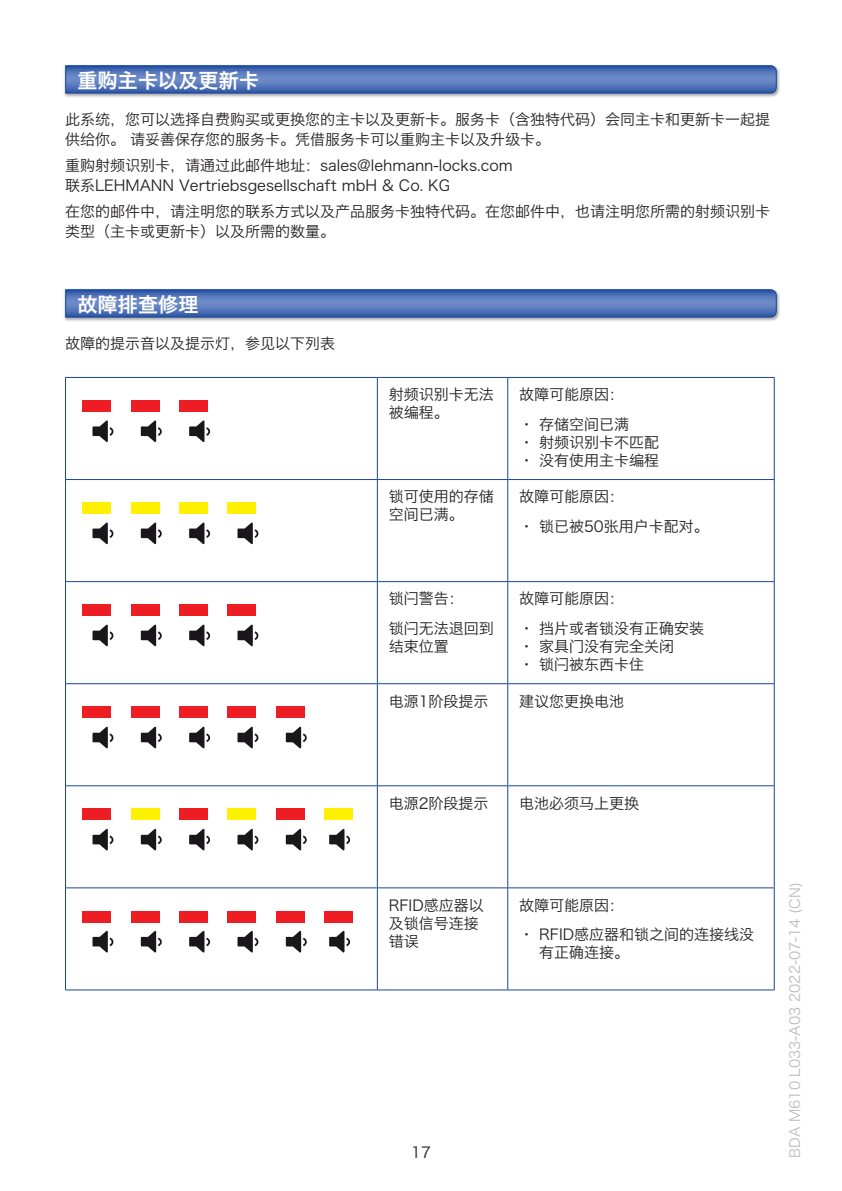
<style>
.page{position:relative;width:842px;height:1191px;background:#fff}
.page>*{position:absolute;margin:0;border:0;box-sizing:border-box;transform-origin:0 0}
.t1{font:20px "Hiragino Sans GB W6";letter-spacing:.01em;color:#fff}
.t2{font:15px/18px "Hiragino Sans GB W3";color:#231f20}
.t3{font:14px "Hiragino Sans GB W3";color:#bcbdc0}
</style>
<div class="page">
<div style="left:63px;top:64px;width:717px;height:34px;background:#231f20;opacity:.4"></div>
<svg style="left:65px;top:65px;width:712px;height:29px"></svg>
<svg style="left:66px;top:378px;width:311px;height:611px"></svg>
<svg style="left:378px;top:378px;width:396px;height:611px"></svg>
<hr style="left:65px;top:377px;width:312px;height:1px;background:#18469d">
<hr style="left:65px;top:378px;width:1px;height:101px;background:#18469d">
<hr style="left:377px;top:377px;width:131px;height:1px;background:#18469d">
<hr style="left:377px;top:378px;width:1px;height:101px;background:#18469d">
<hr style="left:508px;top:377px;width:266px;height:1px;background:#18469d">
<hr style="left:507px;top:378px;width:1px;height:101px;background:#18469d">
<hr style="left:774px;top:378px;width:1px;height:101px;background:#18469d">
<hr style="left:65px;top:479px;width:312px;height:1px;background:#18469d">
<hr style="left:65px;top:480px;width:1px;height:101px;background:#18469d">
<hr style="left:377px;top:479px;width:131px;height:1px;background:#18469d">
<hr style="left:377px;top:480px;width:1px;height:101px;background:#18469d">
<hr style="left:508px;top:479px;width:266px;height:1px;background:#18469d">
<hr style="left:507px;top:480px;width:1px;height:101px;background:#18469d">
<hr style="left:774px;top:480px;width:1px;height:101px;background:#18469d">
<hr style="left:65px;top:581px;width:312px;height:1px;background:#18469d">
<hr style="left:65px;top:582px;width:1px;height:101px;background:#18469d">
<hr style="left:377px;top:581px;width:131px;height:1px;background:#18469d">
<hr style="left:377px;top:582px;width:1px;height:101px;background:#18469d">
<hr style="left:508px;top:581px;width:266px;height:1px;background:#18469d">
<hr style="left:507px;top:582px;width:1px;height:101px;background:#18469d">
<hr style="left:774px;top:582px;width:1px;height:101px;background:#18469d">
<hr style="left:65px;top:683px;width:312px;height:1px;background:#18469d">
<hr style="left:65px;top:684px;width:1px;height:101px;background:#18469d">
<hr style="left:377px;top:683px;width:131px;height:1px;background:#18469d">
<hr style="left:377px;top:684px;width:1px;height:101px;background:#18469d">
<hr style="left:508px;top:683px;width:266px;height:1px;background:#18469d">
<hr style="left:507px;top:684px;width:1px;height:101px;background:#18469d">
<hr style="left:774px;top:684px;width:1px;height:101px;background:#18469d">
<hr style="left:65px;top:785px;width:312px;height:1px;background:#18469d">
<hr style="left:65px;top:786px;width:1px;height:101px;background:#18469d">
<hr style="left:377px;top:785px;width:131px;height:1px;background:#18469d">
<hr style="left:377px;top:786px;width:1px;height:101px;background:#18469d">
<hr style="left:508px;top:785px;width:266px;height:1px;background:#18469d">
<hr style="left:507px;top:786px;width:1px;height:101px;background:#18469d">
<hr style="left:774px;top:786px;width:1px;height:101px;background:#18469d">
<hr style="left:65px;top:887px;width:312px;height:1px;background:#18469d">
<hr style="left:65px;top:888px;width:1px;height:101px;background:#18469d">
<hr style="left:377px;top:887px;width:131px;height:1px;background:#18469d">
<hr style="left:377px;top:888px;width:1px;height:101px;background:#18469d">
<hr style="left:508px;top:887px;width:266px;height:1px;background:#18469d">
<hr style="left:507px;top:888px;width:1px;height:101px;background:#18469d">
<hr style="left:774px;top:888px;width:1px;height:101px;background:#18469d">
<hr style="left:65px;top:989px;width:312px;height:1px;background:#18469d">
<hr style="left:377px;top:989px;width:131px;height:1px;background:#18469d">
<hr style="left:508px;top:989px;width:266px;height:1px;background:#18469d">
<div style="left:83px;top:400px;width:28px;height:12px;background:#ee1d23"></div>
<div style="left:131px;top:400px;width:28px;height:12px;background:#ee1d23"></div>
<div style="left:179px;top:400px;width:29px;height:12px;background:#ee1d23"></div>
<svg style="left:92px;top:420px;width:22px;height:22px"></svg>
<svg style="left:141px;top:420px;width:21px;height:22px"></svg>
<svg style="left:189px;top:420px;width:21px;height:22px"></svg>
<div style="left:83px;top:502px;width:28px;height:12px;background:#fff101"></div>
<div style="left:131px;top:502px;width:28px;height:12px;background:#fff101"></div>
<div style="left:179px;top:502px;width:29px;height:12px;background:#fff101"></div>
<div style="left:227px;top:502px;width:29px;height:12px;background:#fff101"></div>
<svg style="left:92px;top:522px;width:22px;height:22px"></svg>
<svg style="left:141px;top:522px;width:21px;height:22px"></svg>
<svg style="left:189px;top:522px;width:21px;height:22px"></svg>
<svg style="left:237px;top:522px;width:22px;height:22px"></svg>
<div style="left:83px;top:604px;width:28px;height:12px;background:#ee1d23"></div>
<div style="left:131px;top:604px;width:28px;height:12px;background:#ee1d23"></div>
<div style="left:179px;top:604px;width:29px;height:12px;background:#ee1d23"></div>
<div style="left:227px;top:604px;width:29px;height:12px;background:#ee1d23"></div>
<svg style="left:92px;top:624px;width:22px;height:22px"></svg>
<svg style="left:141px;top:624px;width:21px;height:22px"></svg>
<svg style="left:189px;top:624px;width:21px;height:22px"></svg>
<svg style="left:237px;top:624px;width:22px;height:22px"></svg>
<div style="left:83px;top:706px;width:28px;height:12px;background:#ee1d23"></div>
<div style="left:131px;top:706px;width:28px;height:12px;background:#ee1d23"></div>
<div style="left:179px;top:706px;width:29px;height:12px;background:#ee1d23"></div>
<div style="left:227px;top:706px;width:29px;height:12px;background:#ee1d23"></div>
<div style="left:276px;top:706px;width:28px;height:12px;background:#ee1d23"></div>
<svg style="left:92px;top:726px;width:22px;height:22px"></svg>
<svg style="left:141px;top:726px;width:21px;height:22px"></svg>
<svg style="left:189px;top:726px;width:21px;height:22px"></svg>
<svg style="left:237px;top:726px;width:22px;height:22px"></svg>
<svg style="left:286px;top:726px;width:21px;height:22px"></svg>
<div style="left:83px;top:808px;width:28px;height:12px;background:#ee1d23"></div>
<div style="left:131px;top:808px;width:28px;height:12px;background:#fff101"></div>
<div style="left:179px;top:808px;width:29px;height:12px;background:#ee1d23"></div>
<div style="left:227px;top:808px;width:29px;height:12px;background:#fff101"></div>
<div style="left:276px;top:808px;width:28px;height:12px;background:#ee1d23"></div>
<div style="left:324px;top:808px;width:28px;height:12px;background:#fff101"></div>
<svg style="left:92px;top:828px;width:22px;height:22px"></svg>
<svg style="left:141px;top:828px;width:21px;height:22px"></svg>
<svg style="left:189px;top:828px;width:21px;height:22px"></svg>
<svg style="left:237px;top:828px;width:22px;height:22px"></svg>
<svg style="left:286px;top:828px;width:21px;height:22px"></svg>
<svg style="left:329px;top:828px;width:21px;height:22px"></svg>
<div style="left:83px;top:911px;width:28px;height:11px;background:#ee1d23"></div>
<div style="left:131px;top:911px;width:28px;height:11px;background:#ee1d23"></div>
<div style="left:179px;top:911px;width:29px;height:11px;background:#ee1d23"></div>
<div style="left:227px;top:911px;width:29px;height:11px;background:#ee1d23"></div>
<div style="left:276px;top:911px;width:28px;height:11px;background:#ee1d23"></div>
<div style="left:324px;top:911px;width:28px;height:11px;background:#ee1d23"></div>
<svg style="left:92px;top:931px;width:22px;height:21px"></svg>
<svg style="left:141px;top:931px;width:21px;height:21px"></svg>
<svg style="left:189px;top:931px;width:21px;height:21px"></svg>
<svg style="left:237px;top:931px;width:22px;height:21px"></svg>
<svg style="left:286px;top:931px;width:21px;height:21px"></svg>
<svg style="left:329px;top:931px;width:21px;height:21px"></svg>
<div style="left:63px;top:288px;width:717px;height:34px;background:#231f20;opacity:.4"></div>
<svg style="left:65px;top:289px;width:712px;height:29px"></svg>
<h1 class="t1" style="left:77px;top:67px;width:183px">重购主卡以及更新卡</h1>
<p class="t2" style="left:65px;top:109px;width:706px;line-height:20px">此系统，您可以选择自费购买或更换您的主卡以及更新卡。服务卡（含独特代码）会同主卡和更新卡一起提供给你。 请妥善保存您的服务卡。凭借服务卡可以重购主卡以及升级卡。</p>
<p class="t2" style="left:65px;top:155px;width:449px;line-height:20px">重购射频识别卡，请通过此邮件地址：sales@lehmann-locks.com联系LEHMANN Vertriebsgesellschaft mbH &amp; Co. KG</p>
<p class="t2" style="left:65px;top:201px;width:706px;line-height:20px">在您的邮件中，请注明您的联系方式以及产品服务卡独特代码。在您邮件中，也请注明您所需的射频识别卡类型（主卡或更新卡）以及所需的数量。</p>
<h1 class="t1" style="left:77px;top:291px;width:122px">故障排查修理</h1>
<p class="t2" style="left:65px;top:334px;width:272px">故障的提示音以及提示灯，参见以下列表</p>
<p class="t2" style="left:389px;top:385px;width:106px">射频识别卡无法被编程。</p>
<p class="t2" style="left:519px;top:385px;width:106px">故障可能原因：</p>
<p class="t2" style="left:519px;top:415px;width:111px">• 存储空间已满</p>
<p class="t2" style="left:519px;top:433px;width:141px">• 射频识别卡不匹配</p>
<p class="t2" style="left:519px;top:451px;width:141px">• 没有使用主卡编程</p>
<p class="t2" style="left:389px;top:487px;width:106px">锁可使用的存储空间已满。</p>
<p class="t2" style="left:519px;top:487px;width:106px">故障可能原因：</p>
<p class="t2" style="left:519px;top:517px;width:191px">• 锁已被50张用户卡配对。</p>
<p class="t2" style="left:389px;top:584px;width:106px;line-height:29.4px">锁闩警告：<br>锁闩无法退回到</p>
<p class="t2" style="left:389px;top:637px;width:61px">结束位置</p>
<p class="t2" style="left:519px;top:589px;width:106px">故障可能原因：</p>
<p class="t2" style="left:519px;top:619px;width:186px">• 挡片或者锁没有正确安装</p>
<p class="t2" style="left:519px;top:637px;width:156px">• 家具门没有完全关闭</p>
<p class="t2" style="left:519px;top:655px;width:126px">• 锁闩被东西卡住</p>
<p class="t2" style="left:389px;top:691px;width:101px">电源1阶段提示</p>
<p class="t2" style="left:519px;top:691px;width:106px">建议您更换电池</p>
<p class="t2" style="left:389px;top:793px;width:101px">电源2阶段提示</p>
<p class="t2" style="left:519px;top:793px;width:121px">电池必须马上更换</p>
<p class="t2" style="left:389px;top:895px;width:97px">RFID感应器以及锁信号连接错误</p>
<p class="t2" style="left:519px;top:895px;width:106px">故障可能原因：</p>
<p class="t2" style="left:539px;top:925px;width:217px;text-indent:-20px">• RFID感应器和锁之间的连接线没有正确连接。</p>
<p class="t2" style="left:411px;top:1142px;width:21px">17</p>
<p class="t3" style="left:786px;top:1157px;width:277px;rotate:-90deg">BDA M610 L033-A03 2022-07-14 (CN)</p>
</div>
